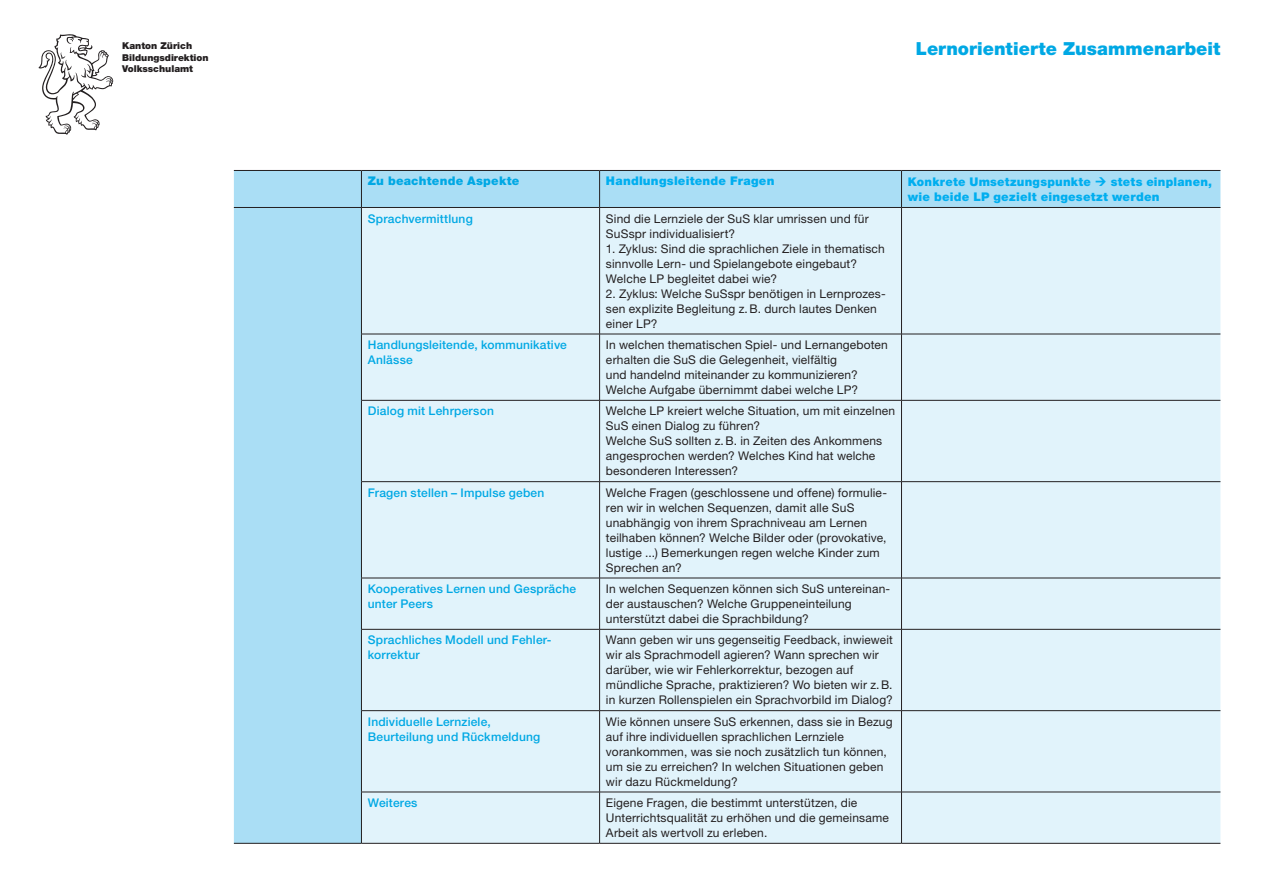
<style>
.page{position:relative;width:1263px;height:893px;background:#fff}
.page>*{position:absolute;margin:0;border:0;box-sizing:border-box;transform-origin:0 0}
.t1{font:900 18px "Helvetica Neue LT Std";letter-spacing:.005em;color:#00a8e4}
.t2{font:12px/15px "Helvetica Neue LT Std";letter-spacing:.015em;color:#231f20}
.t3{font:500 12px/15px "Helvetica Neue LT Std";letter-spacing:.015em;color:#00a8e4}
.t4{font:900 12px/15px "Helvetica Neue LT Std";letter-spacing:.02em;color:#00aeef}
.t5{font:900 12px "Helvetica Neue LT Std";letter-spacing:.015em;color:#00a8e4}
.t6{font:900 9.45px/11.4px "Helvetica Neue LT Std";color:#231f20}
</style>
<div class="page">
<div style="left:234px;top:171px;width:986px;height:672px;background:#aadef5"></div>
<div style="left:362px;top:208px;width:858px;height:635px;background:#e1f3fb"></div>
<hr style="left:234px;top:170px;width:127px;height:1px;background:#231f20">
<hr style="left:361px;top:170px;width:239px;height:1px;background:#231f20">
<hr style="left:600px;top:170px;width:301px;height:1px;background:#231f20">
<hr style="left:901px;top:170px;width:319px;height:1px;background:#231f20">
<hr style="left:234px;top:207px;width:127px;height:1px;background:#231f20">
<hr style="left:362px;top:207px;width:237px;height:1px;background:#231f20">
<hr style="left:600px;top:207px;width:301px;height:1px;background:#231f20">
<hr style="left:902px;top:207px;width:318px;height:1px;background:#231f20">
<hr style="left:361px;top:334px;width:239px;height:1px;background:#231f20">
<hr style="left:600px;top:334px;width:301px;height:1px;background:#231f20">
<hr style="left:901px;top:334px;width:319px;height:1px;background:#231f20">
<hr style="left:361px;top:400px;width:239px;height:1px;background:#231f20">
<hr style="left:600px;top:400px;width:301px;height:1px;background:#231f20">
<hr style="left:901px;top:400px;width:319px;height:1px;background:#231f20">
<hr style="left:361px;top:481px;width:239px;height:1px;background:#231f20">
<hr style="left:600px;top:481px;width:301px;height:1px;background:#231f20">
<hr style="left:901px;top:481px;width:319px;height:1px;background:#231f20">
<hr style="left:361px;top:578px;width:239px;height:1px;background:#231f20">
<hr style="left:600px;top:578px;width:301px;height:1px;background:#231f20">
<hr style="left:901px;top:578px;width:319px;height:1px;background:#231f20">
<hr style="left:361px;top:629px;width:239px;height:1px;background:#231f20">
<hr style="left:600px;top:629px;width:301px;height:1px;background:#231f20">
<hr style="left:901px;top:629px;width:319px;height:1px;background:#231f20">
<hr style="left:361px;top:710px;width:239px;height:1px;background:#231f20">
<hr style="left:600px;top:710px;width:301px;height:1px;background:#231f20">
<hr style="left:901px;top:710px;width:319px;height:1px;background:#231f20">
<hr style="left:361px;top:792px;width:239px;height:1px;background:#231f20">
<hr style="left:600px;top:792px;width:301px;height:1px;background:#231f20">
<hr style="left:901px;top:792px;width:319px;height:1px;background:#231f20">
<hr style="left:234px;top:843px;width:127px;height:1px;background:#231f20">
<hr style="left:361px;top:843px;width:239px;height:1px;background:#231f20">
<hr style="left:600px;top:843px;width:301px;height:1px;background:#231f20">
<hr style="left:901px;top:843px;width:319px;height:1px;background:#231f20">
<hr style="left:361px;top:171px;width:1px;height:36px;background:#231f20">
<hr style="left:599px;top:171px;width:1px;height:36px;background:#231f20">
<hr style="left:361px;top:207px;width:1px;height:127px;background:#231f20">
<hr style="left:599px;top:207px;width:1px;height:127px;background:#231f20">
<hr style="left:361px;top:334px;width:1px;height:66px;background:#231f20">
<hr style="left:599px;top:334px;width:1px;height:66px;background:#231f20">
<hr style="left:361px;top:400px;width:1px;height:81px;background:#231f20">
<hr style="left:599px;top:400px;width:1px;height:81px;background:#231f20">
<hr style="left:361px;top:482px;width:1px;height:96px;background:#231f20">
<hr style="left:599px;top:482px;width:1px;height:96px;background:#231f20">
<hr style="left:361px;top:578px;width:1px;height:51px;background:#231f20">
<hr style="left:599px;top:578px;width:1px;height:51px;background:#231f20">
<hr style="left:361px;top:629px;width:1px;height:81px;background:#231f20">
<hr style="left:599px;top:629px;width:1px;height:81px;background:#231f20">
<hr style="left:361px;top:711px;width:1px;height:81px;background:#231f20">
<hr style="left:599px;top:711px;width:1px;height:81px;background:#231f20">
<hr style="left:361px;top:792px;width:1px;height:51px;background:#231f20">
<hr style="left:599px;top:792px;width:1px;height:51px;background:#231f20">
<hr style="left:901px;top:171px;width:1px;height:36px;background:#231f20">
<hr style="left:901px;top:207px;width:1px;height:127px;background:#231f20">
<hr style="left:901px;top:334px;width:1px;height:66px;background:#231f20">
<hr style="left:901px;top:400px;width:1px;height:81px;background:#231f20">
<hr style="left:901px;top:482px;width:1px;height:96px;background:#231f20">
<hr style="left:901px;top:578px;width:1px;height:51px;background:#231f20">
<hr style="left:901px;top:629px;width:1px;height:81px;background:#231f20">
<hr style="left:901px;top:711px;width:1px;height:81px;background:#231f20">
<hr style="left:901px;top:792px;width:1px;height:51px;background:#231f20">
<svg style="left:38px;top:34px;width:75px;height:101px"></svg>
<svg style="left:1096px;top:177px;width:10px;height:9px"></svg>
<p class="t6" style="left:122px;top:40px;width:88px">Kanton Zürich<br>Bildungsdirektion<br>Volksschulamt</p>
<h1 class="t1" style="left:916px;top:38px;width:306px">Lernorientierte Zusammenarbeit</h1>
<p class="t5" style="left:368px;top:174px;width:153px">Zu beachtende Aspekte</p>
<p class="t4" style="left:606px;top:174px;width:170px">Handlungsleitende Fragen</p>
<p class="t4" style="left:908px;top:174px;width:185px">Konkrete Umsetzungspunkte</p>
<p class="t4" style="left:908px;top:174px;width:306px;text-indent:203px">stets einplanen, wie beide LP gezielt eingesetzt werden</p>
<p class="t3" style="left:368px;top:211px;width:106px">Sprachvermittlung</p>
<p class="t2" style="left:606px;top:211px;width:264px">Sind die Lernziele der SuS klar umrissen und für<br>SuSspr individualisiert?</p>
<p class="t2" style="left:606px;top:241px;width:280px">1. Zyklus: Sind die sprachlichen Ziele in thematisch sinnvolle Lern- und Spielangebote eingebaut?<br>Welche LP begleitet dabei wie?</p>
<p class="t2" style="left:606px;top:286px;width:281px">2. Zyklus: Welche SuSspr benötigen in Lernprozes&shy;sen explizite Begleitung z.B. durch lautes Denken einer LP?</p>
<p class="t3" style="left:368px;top:337px;width:201px">Handlungsleitende, kommunikative<br>Anlässe</p>
<p class="t2" style="left:606px;top:337px;width:283px">In welchen thematischen Spiel- und Lernangeboten erhalten die SuS die Gelegenheit, vielfältig<br>und handelnd miteinander zu kommunizieren?<br>Welche Aufgabe übernimmt dabei welche LP?</p>
<p class="t3" style="left:368px;top:403px;width:128px">Dialog mit Lehrperson</p>
<p class="t2" style="left:606px;top:403px;width:291px">Welche LP kreiert welche Situation, um mit einzelnen SuS einen Dialog zu führen?<br>Welche SuS sollten z.B. in Zeiten des Ankommens angesprochen werden? Welches Kind hat welche besonderen Interessen?</p>
<p class="t3" style="left:368px;top:485px;width:178px">Fragen stellen – Impulse geben</p>
<p class="t2" style="left:606px;top:485px;width:283px">Welche Fragen (geschlossene und offene) formulie&shy;ren wir in welchen Sequenzen, damit alle SuS unabhängig von ihrem Sprachniveau am Lernen teilhaben können? Welche Bilder oder (provokative, lustige ...) Bemerkungen regen welche Kinder zum Sprechen an?</p>
<p class="t3" style="left:368px;top:581px;width:210px">Kooperatives Lernen und Gespräche unter Peers</p>
<p class="t2" style="left:606px;top:581px;width:286px">In welchen Sequenzen können sich SuS untereinan&shy;der austauschen? Welche Gruppeneinteilung unterstützt dabei die Sprachbildung?</p>
<p class="t3" style="left:368px;top:632px;width:184px">Sprachliches Modell und Fehler&shy;korrektur</p>
<p class="t2" style="left:606px;top:632px;width:288px">Wann geben wir uns gegenseitig Feedback, inwieweit wir als Sprachmodell agieren? Wann sprechen wir darüber, wie wir Fehlerkorrektur, bezogen auf mündliche Sprache, praktizieren? Wo bieten wir z.B. in kurzen Rollenspielen ein Sprachvorbild im Dialog?</p>
<p class="t3" style="left:368px;top:714px;width:174px">Individuelle Lernziele,<br>Beurteilung und Rückmeldung</p>
<p class="t2" style="left:606px;top:714px;width:288px">Wie können unsere SuS erkennen, dass sie in Bezug auf ihre individuellen sprachlichen Lernziele vorankommen, was sie noch zusätzlich tun können, um sie zu erreichen? In welchen Situationen geben wir dazu Rückmeldung?</p>
<p class="t3" style="left:368px;top:795px;width:51px">Weiteres</p>
<p class="t2" style="left:606px;top:795px;width:284px">Eigene Fragen, die bestimmt unterstützen, die<br>Unterrichtsqualität zu erhöhen und die gemeinsame<br>Arbeit als wertvoll zu erleben.</p>
</div>
